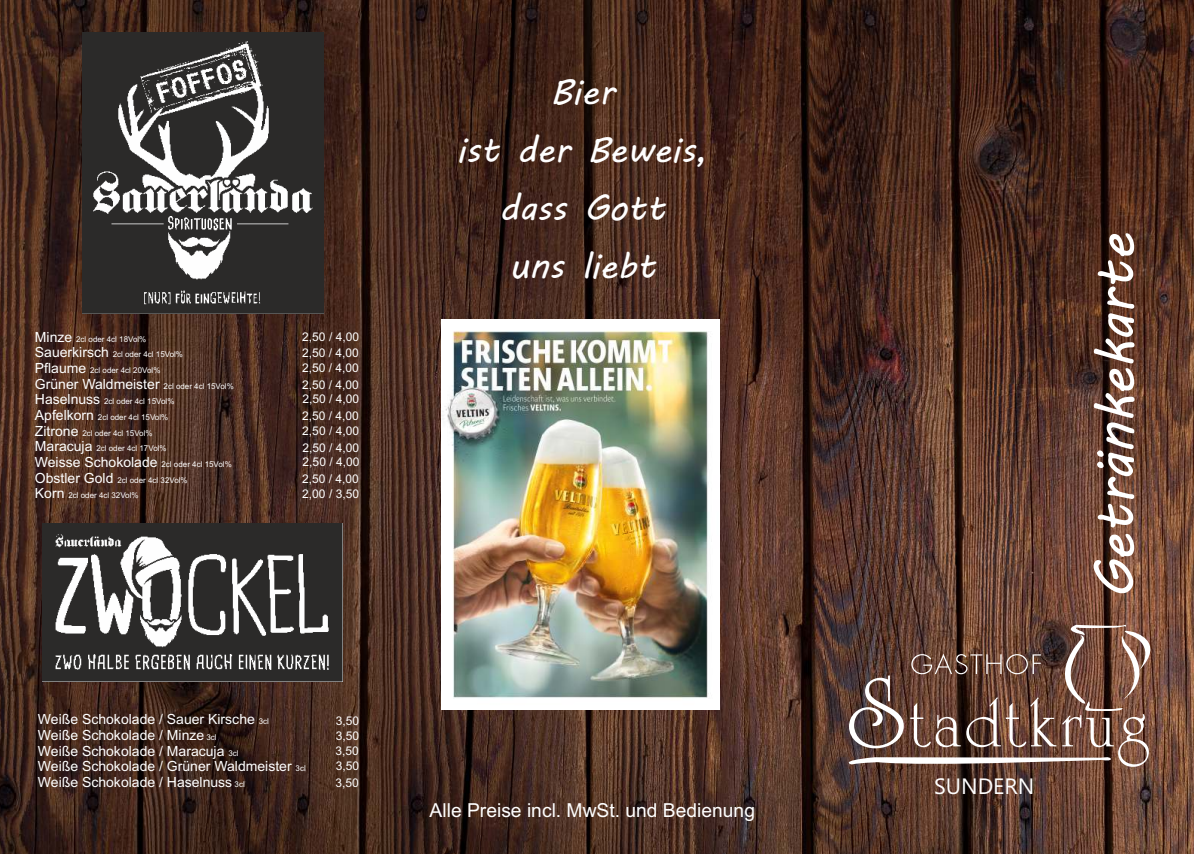
<style>
.page{position:relative;width:1194px;height:854px;background:#fff}
.page>*{position:absolute;margin:0;border:0;box-sizing:border-box;transform-origin:0 0}
.t1{font:55.8px "MV Boli";letter-spacing:-.005em;color:#fff}
.t2{font:36px/58px "MV Boli";color:#fff;text-align:center}
.t3{font:22.2px "Gadugi";color:#fff}
.t4{font:19.2px "Arial";color:#fff}
.t5{font:14px/15.6px "Arial";color:#fff}
.t6{font:12px/15.1px "Arial";color:#fff;text-align:justify}
.t7{font:8px/15.6px "Arial";color:#fff}
.s1{font-size:14px}
.s2{font-size:8px}
</style>
<div class="page">
<img style="left:0;top:0;width:1193px;height:853px">
<img style="left:441px;top:319px;width:278px;height:390px">
<img style="left:83px;top:32px;width:240px;height:281px">
<svg style="left:836px;top:623px;width:330px;height:143px;background:#74564b"></svg>
<img style="left:43px;top:523px;width:299px;height:158px">
<p class="t7" style="left:35px;top:331px;width:150px"><span class="s1">Minze</span> 2cl oder 4cl 18Vol%<br><span class="s1">Sauerkirsch</span> 2cl oder 4cl 15Vol%<br><span class="s1">Pflaume</span> 2cl oder 4cl 20Vol%</p>
<h3 class="t5" style="left:35px;top:377px;width:200px">Grüner Waldmeister <span class="s2">2cl oder 4cl 15Vol%</span></h3>
<p class="t7" style="left:35px;top:394px;width:141px"><span class="s1">Haselnuss</span> 2cl oder 4cl 15Vol%<br><span class="s1">Apfelkorn</span> 2cl oder 4cl 15Vol%<br><span class="s1">Zitrone</span> 2cl oder 4cl 15Vol%<br><span class="s1">Maracuja</span> 2cl oder 4cl 17Vol%</p>
<h3 class="t5" style="left:35px;top:455px;width:198px">Weisse Schokolade <span class="s2">2cl oder 4cl 15Vol%</span></h3>
<p class="t7" style="left:35px;top:472px;width:154px"><span class="s1">Obstler Gold</span> 2cl oder 4cl 32Vol%<br><span class="s1">Korn</span> 2cl oder 4cl 32Vol%</p>
<h3 class="t6" style="left:302px;top:330px;width:58px">2,50 / 4,00</h3>
<h3 class="t6" style="left:302px;top:346px;width:58px">2,50 / 4,00</h3>
<h3 class="t6" style="left:302px;top:361px;width:58px">2,50 / 4,00</h3>
<h3 class="t6" style="left:302px;top:378px;width:58px">2,50 / 4,00</h3>
<h3 class="t6" style="left:302px;top:392px;width:58px">2,50 / 4,00</h3>
<h3 class="t6" style="left:302px;top:409px;width:58px">2,50 / 4,00</h3>
<h3 class="t6" style="left:302px;top:424px;width:58px">2,50 / 4,00</h3>
<h3 class="t6" style="left:302px;top:441px;width:58px">2,50 / 4,00</h3>
<h3 class="t6" style="left:302px;top:455px;width:58px">2,50 / 4,00</h3>
<h3 class="t6" style="left:302px;top:471px;width:58px">2,50 / 4,00</h3>
<h3 class="t6" style="left:302px;top:487px;width:58px">2,00 / 3,50</h3>
<h2 class="t2" style="left:456px;top:66px;width:253px">Bier<br>ist der Beweis, dass Gott<br>uns liebt</h2>
<h3 class="t5" style="left:38px;top:712px;width:269px">Weiße Schokolade / Sauer Kirsche <span class="s2">3cl </span>Weiße Schokolade / Minze <span class="s2">3cl<br></span>Weiße Schokolade / Maracuja <span class="s2">3cl<br></span>Weiße Schokolade / Grüner Waldmeister <span class="s2">3cl </span>Weiße Schokolade / Haselnuss <span class="s2">3cl</span></h3>
<h3 class="t6" style="left:335px;top:713px;width:25px">3,50<br>3,50<br>3,50<br>3,50</h3>
<h3 class="t6" style="left:335px;top:775px;width:25px">3,50</h3>
<h3 class="t4" style="left:429px;top:802px;width:327px">Alle Preise incl. MwSt. und Bedienung</h3>
<h1 class="t1" style="left:1093px;top:599px;width:368px;rotate:-90deg">Getränkekarte</h1>
<h3 class="t3" style="left:934px;top:777px;width:102px">SUNDERN</h3>
</div>
